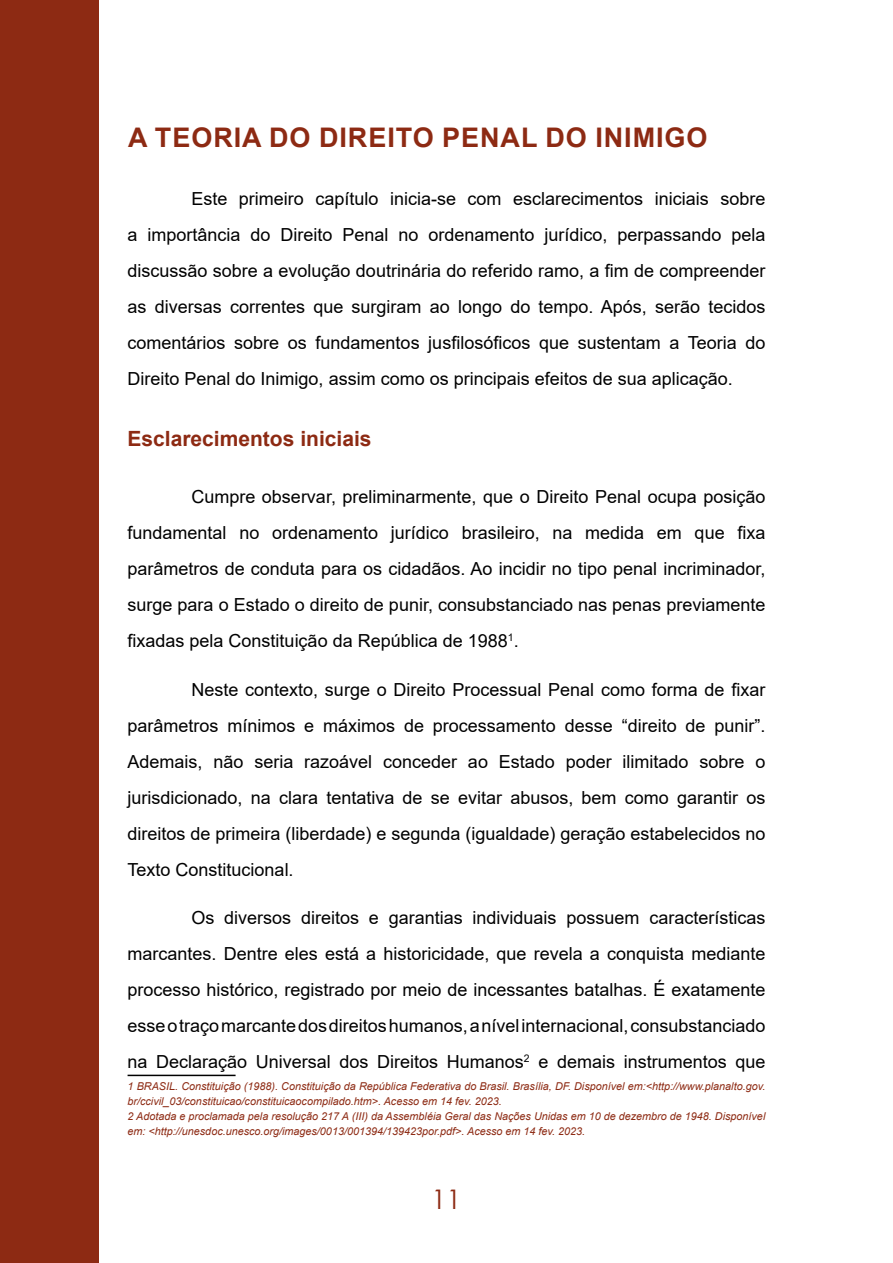
<style>
.page{position:relative;width:893px;height:1263px;background:#fff}
.page>*{position:absolute;margin:0;border:0;box-sizing:border-box;transform-origin:0 0}
.t1{font:700 27px "Arial";letter-spacing:.035em;color:#8d2a13}
.t2{font:27px "Century Gothic";color:#8d2a13}
.t3{font:700 21px "Arial";color:#8d2a13}
.t4{font:18px/36px "Arial";color:#000;text-align:justify}
.t5{font:italic 10.8px/15px "Arial";color:#8d2a13}
</style>
<div class="page">
<div style="left:0;top:0;width:99px;height:1263px;background:#8d2a13"></div>
<hr style="left:128px;top:1075px;width:108px;height:1px;background:#000">
<h1 class="t1" style="left:128px;top:119px;width:581px">A TEORIA DO DIREITO PENAL DO INIMIGO</h1>
<p class="t4" style="left:128px;top:180px;width:639px;text-indent:64px">Este primeiro capítulo inicia-se com esclarecimentos iniciais sobre a importância do Direito Penal no ordenamento jurídico, perpassando pela discussão sobre a evolução doutrinária do referido ramo, a fim de compreender as diversas correntes que surgiram ao longo do tempo. Após, serão tecidos comentários sobre os fundamentos jusfilosóficos que sustentam a Teoria do Direito Penal do Inimigo, assim como os principais efeitos de sua aplicação.</p>
<p class="t3" style="left:128px;top:423px;width:245px">Esclarecimentos iniciais</p>
<p class="t4" style="left:128px;top:478px;width:639px;text-indent:64px">Cumpre observar, preliminarmente, que o Direito Penal ocupa posição fundamental no ordenamento jurídico brasileiro, na medida em que fixa parâmetros de conduta para os cidadãos. Ao incidir no tipo penal incriminador, surge para o Estado o direito de punir, consubstanciado nas penas previamente fixadas pela Constituição da República de 1988<sup>1</sup>.</p>
<p class="t4" style="left:128px;top:671px;width:639px;text-indent:64px">Neste contexto, surge o Direito Processual Penal como forma de fixar parâmetros mínimos e máximos de processamento desse “direito de punir”.<br>Ademais, não seria razoável conceder ao Estado poder ilimitado sobre o jurisdicionado, na clara tentativa de se evitar abusos, bem como garantir os direitos de primeira (liberdade) e segunda (igualdade) geração estabelecidos no Texto Constitucional.</p>
<p class="t4" style="left:128px;top:900px;width:639px;text-indent:64px">Os diversos direitos e garantias individuais possuem características marcantes. Dentre eles está a historicidade, que revela a conquista mediante processo histórico, registrado por meio de incessantes batalhas. É exatamente esse o traço marcante dos direitos humanos, a nível internacional, consubstanciado na Declaração Universal dos Direitos Humanos<sup>2</sup> e demais instrumentos que</p>
<p class="t5" style="left:128px;top:1079px;width:639px">1 BRASIL. Constituição (1988). Constituição da República Federativa do Brasil. Brasília, DF. Disponível em:&lt;http://www.planalto.gov. br/ccivil_03/constituicao/constituicaocompilado.htm&gt;. Acesso em 14 fev. 2023.<br>2 Adotada e proclamada pela resolução 217 A (III) da Assembléia Geral das Nações Unidas em 10 de dezembro de 1948. Disponível em: &lt;http://unesdoc.unesco.org/images/0013/001394/139423por.pdf&gt;. Acesso em 14 fev. 2023.</p>
<h1 class="t2" style="left:431px;top:1181px;width:31px">11</h1>
</div>
